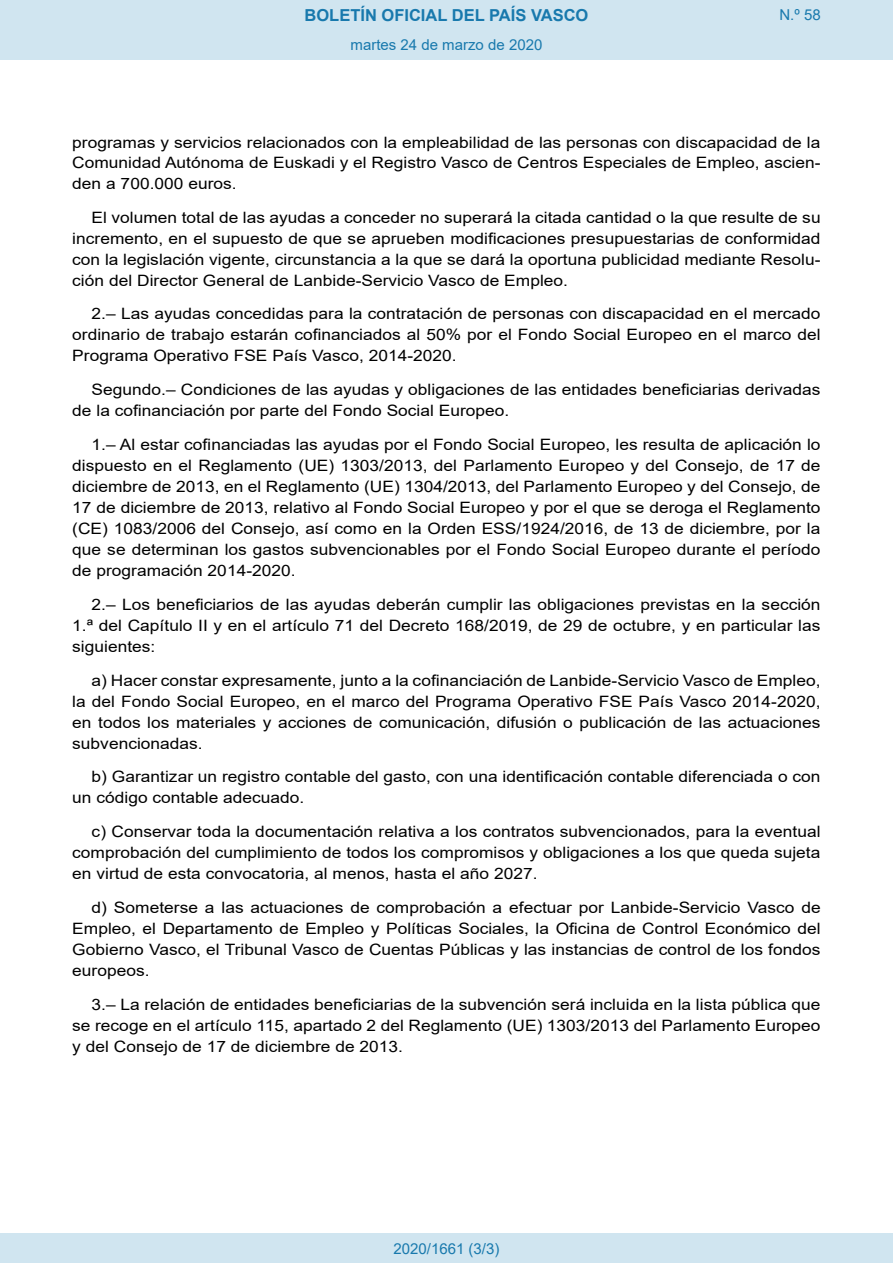
<style>
.page{position:relative;width:893px;height:1263px;background:#fff}
.page>*{position:absolute;margin:0;border:0;box-sizing:border-box;transform-origin:0 0}
.t1{font:700 16.5px "Arial";color:#1879ad}
.BOPVDetalle{font:15.6px/21px "Arial";color:#000;text-align:justify;scale:1.11 1}
.Paginacion_Centro{font:15px "Arial";color:#1879ad}
</style>
<div class="page">
<div style="left:0;top:0;width:893px;height:60px;background:#d0e5f0"></div>
<div style="left:0;top:1233px;width:893px;height:30px;background:#d0e5f0"></div>
<p class="t1" style="left:305px;top:3px;width:285px">BOLETÍN OFICIAL DEL PAÍS VASCO</p>
<p class="Paginacion_Centro" style="left:351px;top:35px;width:193px">martes 24 de marzo de 2020</p>
<p class="Paginacion_Centro" style="left:779px;top:5px;width:43px">N.º 58</p>
<p class="BOPVDetalle" style="left:72px;top:132px;width:676px;line-height:20.4px">programas y servicios relacionados con la empleabilidad de las personas con discapacidad de la Comunidad Autónoma de Euskadi y el Registro Vasco de Centros Especiales de Empleo, ascien&shy;den a 700.000 euros.</p>
<p class="BOPVDetalle" style="left:72px;top:207px;width:676px;text-indent:19px">El volumen total de las ayudas a conceder no superará la citada cantidad o la que resulte de su incremento, en el supuesto de que se aprueben modificaciones presupuestarias de conformidad con la legislación vigente, circunstancia a la que se dará la oportuna publicidad mediante Resolu&shy;ción del Director General de Lanbide-Servicio Vasco de Empleo.</p>
<p class="BOPVDetalle" style="left:72px;top:303px;width:676px;text-indent:19px">2.– Las ayudas concedidas para la contratación de personas con discapacidad en el mercado ordinario de trabajo estarán cofinanciados al 50% por el Fondo Social Europeo en el marco del Programa Operativo FSE País Vasco, 2014-2020.</p>
<p class="BOPVDetalle" style="left:72px;top:379px;width:675px;text-indent:19px">Segundo.– Condiciones de las ayudas y obligaciones de las entidades beneficiarias derivadas de la cofinanciación por parte del Fondo Social Europeo.</p>
<p class="BOPVDetalle" style="left:72px;top:434px;width:676px;text-indent:19px">1.– Al estar cofinanciadas las ayudas por el Fondo Social Europeo, les resulta de aplicación lo dispuesto en el Reglamento (UE) 1303/2013, del Parlamento Europeo y del Consejo, de 17 de diciembre de 2013, en el Reglamento (UE) 1304/2013, del Parlamento Europeo y del Consejo, de 17 de diciembre de 2013, relativo al Fondo Social Europeo y por el que se deroga el Reglamento (CE) 1083/2006 del Consejo, así como en la Orden ESS/1924/2016, de 13 de diciembre, por la que se determinan los gastos subvencionables por el Fondo Social Europeo durante el período de programación 2014-2020.</p>
<p class="BOPVDetalle" style="left:72px;top:594px;width:676px;text-indent:19px">2.– Los beneficiarios de las ayudas deberán cumplir las obligaciones previstas en la sección 1.ª del Capítulo II y en el artículo 71 del Decreto 168/2019, de 29 de octubre, y en particular las siguientes:</p>
<p class="BOPVDetalle" style="left:72px;top:669px;width:676px;text-indent:19px">a) Hacer constar expresamente, junto a la cofinanciación de Lanbide-Servicio Vasco de Empleo, la del Fondo Social Europeo, en el marco del Programa Operativo FSE País Vasco 2014-2020, en todos los materiales y acciones de comunicación, difusión o publicación de las actuaciones subvencionadas.</p>
<p class="BOPVDetalle" style="left:72px;top:766px;width:676px;text-indent:19px">b) Garantizar un registro contable del gasto, con una identificación contable diferenciada o con un código contable adecuado.</p>
<p class="BOPVDetalle" style="left:72px;top:821px;width:676px;text-indent:19px">c) Conservar toda la documentación relativa a los contratos subvencionados, para la eventual comprobación del cumplimiento de todos los compromisos y obligaciones a los que queda sujeta en virtud de esta convocatoria, al menos, hasta el año 2027.</p>
<p class="BOPVDetalle" style="left:72px;top:897px;width:676px;text-indent:19px">d) Someterse a las actuaciones de comprobación a efectuar por Lanbide-Servicio Vasco de Empleo, el Departamento de Empleo y Políticas Sociales, la Oficina de Control Económico del Gobierno Vasco, el Tribunal Vasco de Cuentas Públicas y las instancias de control de los fondos europeos.</p>
<p class="BOPVDetalle" style="left:72px;top:993px;width:676px;text-indent:19px">3.– La relación de entidades beneficiarias de la subvención será incluida en la lista pública que se recoge en el artículo 115, apartado 2 del Reglamento (UE) 1303/2013 del Parlamento Europeo y del Consejo de 17 de diciembre de 2013.</p>
<p class="Paginacion_Centro" style="left:393px;top:1238px;width:107px">2020/1661 (3/3)</p>
</div>
